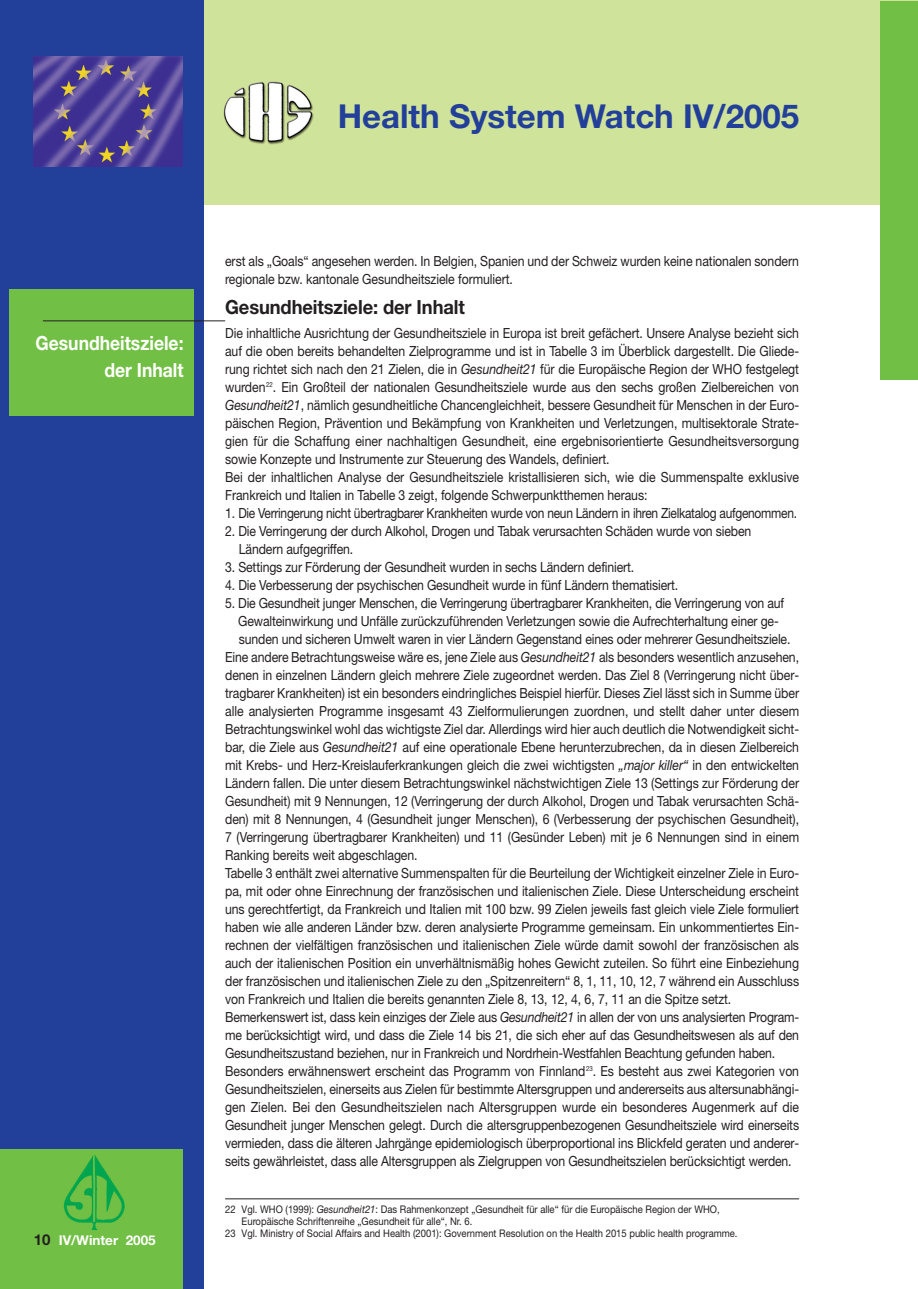
<style>
.page{position:relative;width:918px;height:1289px;background:#fff}
.page>*{position:absolute;margin:0;border:0;box-sizing:border-box;transform-origin:0 0}
.t1{font:700 33px "Helvetica Neue";color:#223f99}
.t2{font:700 19.5px "Helvetica Neue";letter-spacing:-.005em;color:#231f20;scale:.94 1}
.t3{font:700 19.5px/27px "Helvetica Neue";color:#fff;text-align:right;scale:.9 1}
.t4{font:13.95px/18px "Helvetica Neue";letter-spacing:-.005em;color:#231f20;scale:.88 1}
.t5{font:700 13.5px "Helvetica Neue";color:#fff}
.t6{font:10.5px "Helvetica Neue";color:#231f20;scale:.9 1}
.s1{font-size:15px;color:#231f20}
.s2{font-style:italic}
</style>
<div class="page">
<div style="left:13px;top:1px;width:905px;height:204px;background:#d0e39a"></div>
<img style="left:223px;top:81px;width:91px;height:64px">
<div style="left:0;top:1px;width:204px;height:1287px;background:#223f99"></div>
<div style="left:0;top:1149px;width:183px;height:139px;background:#71bf44"></div>
<img style="left:63px;top:1155px;width:62px;height:75px">
<img style="left:34px;top:56px;width:149px;height:111px">
<div style="left:880px;top:1px;width:30px;height:378px;background:#71bf44"></div>
<div style="left:901px;top:1px;width:17px;height:378px;background:#71bf44"></div>
<hr style="left:225px;top:1198px;width:574px;height:1px;background:#231f20">
<div style="left:10px;top:289px;width:184px;height:127px;background:#71bf44"></div>
<hr style="left:43px;top:320px;width:182px;height:1px;background:#231f20">
<h1 class="t1" style="left:338px;top:104px;width:463px">Health System Watch IV/2005</h1>
<h2 class="t3" style="left:35px;top:331px;width:166px">Gesundheitsziele: der Inhalt</h2>
<p class="t5" style="left:34px;top:1235px;width:124px"><span class="s1">10</span> IV/Winter 2005</p>
<p class="t4" style="left:225px;top:253px;width:654px">erst als „Goals“ angesehen werden. In Belgien, Spanien und der Schweiz wurden keine nationalen sondern regionale bzw. kantonale Gesundheitsziele formuliert.</p>
<h2 class="t2" style="left:225px;top:300px;width:257px">Gesundheitsziele: der Inhalt</h2>
<p class="t4" style="left:225px;top:325px;width:654px">Die inhaltliche Ausrichtung der Gesundheitsziele in Europa ist breit gefächert. Unsere Analyse bezieht sich auf die oben bereits behandelten Zielprogramme und ist in Tabelle 3 im Überblick dargestellt. Die Gliede&shy;rung richtet sich nach den 21 Zielen, die in <span class="s2">Gesundheit21</span> für die Europäische Region der WHO festgelegt wurden<sup>22</sup>. Ein Großteil der nationalen Gesundheitsziele wurde aus den sechs großen Zielbereichen von <span class="s2">Gesundheit21</span>, nämlich gesundheitliche Chancengleichheit, bessere Gesundheit für Menschen in der Euro&shy;päischen Region, Prävention und Bekämpfung von Krankheiten und Verletzungen, multisektorale Strate&shy;gien für die Schaffung einer nachhaltigen Gesundheit, eine ergebnisorientierte Gesundheitsversorgung sowie Konzepte und Instrumente zur Steuerung des Wandels, definiert.<br>Bei der inhaltlichen Analyse der Gesundheitsziele kristallisieren sich, wie die Summenspalte exklusive Frankreich und Italien in Tabelle 3 zeigt, folgende Schwerpunktthemen heraus:</p>
<p class="t4" style="left:225px;top:505px;width:651px">1. Die Verringerung nicht übertragbarer Krankheiten wurde von neun Ländern in ihren Zielkatalog aufgenommen.</p>
<p class="t4" style="left:239px;top:523px;width:584px;text-indent:-14px">2. Die Verringerung der durch Alkohol, Drogen und Tabak verursachten Schäden wurde von sieben<br>Ländern aufgegriffen.</p>
<p class="t4" style="left:225px;top:559px;width:466px">3. Settings zur Förderung der Gesundheit wurden in sechs Ländern definiert.</p>
<p class="t4" style="left:225px;top:577px;width:516px">4. Die Verbesserung der psychischen Gesundheit wurde in fünf Ländern thematisiert.</p>
<p class="t4" style="left:225px;top:595px;width:637px">5. Die Gesundheit junger Menschen, die Verringerung übertragbarer Krankheiten, die Verringerung von auf</p>
<p class="t4" style="left:238px;top:613px;width:616px">Gewalteinwirkung und Unfälle zurückzuführenden Verletzungen sowie die Aufrechterhaltung einer ge-</p>
<p class="t4" style="left:239px;top:631px;width:628px">sunden und sicheren Umwelt waren in vier Ländern Gegenstand eines oder mehrerer Gesundheitsziele.</p>
<p class="t4" style="left:225px;top:649px;width:654px">Eine andere Betrachtungsweise wäre es, jene Ziele aus <span class="s2">Gesundheit21</span> als besonders wesentlich anzusehen,</p>
<p class="t4" style="left:225px;top:667px;width:654px">denen in einzelnen Ländern gleich mehrere Ziele zugeordnet werden. Das Ziel 8 (Verringerung nicht über-</p>
<p class="t4" style="left:225px;top:685px;width:654px">tragbarer Krankheiten) ist ein besonders eindringliches Beispiel hierfür. Dieses Ziel lässt sich in Summe über</p>
<p class="t4" style="left:225px;top:703px;width:654px">alle analysierten Programme insgesamt 43 Zielformulierungen zuordnen, und stellt daher unter diesem</p>
<p class="t4" style="left:225px;top:721px;width:654px">Betrachtungswinkel wohl das wichtigste Ziel dar. Allerdings wird hier auch deutlich die Notwendigkeit sicht-</p>
<p class="t4" style="left:225px;top:739px;width:654px">bar, die Ziele aus <span class="s2">Gesundheit21</span> auf eine operationale Ebene herunterzubrechen, da in diesen Zielbereich</p>
<p class="t4" style="left:225px;top:757px;width:654px">mit Krebs- und Herz-Kreislauferkrankungen gleich die zwei wichtigsten <span class="s2">„major killer“</span> in den entwickelten</p>
<p class="t4" style="left:225px;top:775px;width:654px">Ländern fallen. Die unter diesem Betrachtungswinkel nächstwichtigen Ziele 13 (Settings zur Förderung der</p>
<p class="t4" style="left:225px;top:793px;width:654px">Gesundheit) mit 9 Nennungen, 12 (Verringerung der durch Alkohol, Drogen und Tabak verursachten Schä-</p>
<p class="t4" style="left:225px;top:811px;width:654px">den) mit 8 Nennungen, 4 (Gesundheit junger Menschen), 6 (Verbesserung der psychischen Gesundheit),</p>
<p class="t4" style="left:225px;top:829px;width:654px">7 (Verringerung übertragbarer Krankheiten) und 11 (Gesünder Leben) mit je 6 Nennungen sind in einem</p>
<p class="t4" style="left:225px;top:847px;width:220px">Ranking bereits weit abgeschlagen.</p>
<p class="t4" style="left:225px;top:865px;width:654px">Tabelle 3 enthält zwei alternative Summenspalten für die Beurteilung der Wichtigkeit einzelner Ziele in Euro-</p>
<p class="t4" style="left:225px;top:883px;width:654px">pa, mit oder ohne Einrechnung der französischen und italienischen Ziele. Diese Unterscheidung erscheint</p>
<p class="t4" style="left:225px;top:901px;width:654px">uns gerechtfertigt, da Frankreich und Italien mit 100 bzw. 99 Zielen jeweils fast gleich viele Ziele formuliert</p>
<p class="t4" style="left:225px;top:919px;width:654px">haben wie alle anderen Länder bzw. deren analysierte Programme gemeinsam. Ein unkommentiertes Ein-</p>
<p class="t4" style="left:225px;top:937px;width:654px">rechnen der vielfältigen französischen und italienischen Ziele würde damit sowohl der französischen als</p>
<p class="t4" style="left:225px;top:955px;width:654px">auch der italienischen Position ein unverhältnismäßig hohes Gewicht zuteilen. So führt eine Einbeziehung</p>
<p class="t4" style="left:225px;top:973px;width:654px">der französischen und italienischen Ziele zu den „Spitzenreitern“ 8, 1, 11, 10, 12, 7 während ein Ausschluss</p>
<p class="t4" style="left:225px;top:991px;width:577px">von Frankreich und Italien die bereits genannten Ziele 8, 13, 12, 4, 6, 7, 11 an die Spitze setzt.</p>
<p class="t4" style="left:225px;top:1009px;width:654px">Bemerkenswert ist, dass kein einziges der Ziele aus <span class="s2">Gesundheit21</span> in allen der von uns analysierten Program-</p>
<p class="t4" style="left:225px;top:1027px;width:654px">me berücksichtigt wird, und dass die Ziele 14 bis 21, die sich eher auf das Gesundheitswesen als auf den</p>
<p class="t4" style="left:225px;top:1045px;width:627px">Gesundheitszustand beziehen, nur in Frankreich und Nordrhein-Westfahlen Beachtung gefunden haben.</p>
<p class="t4" style="left:225px;top:1063px;width:654px">Besonders erwähnenswert erscheint das Programm von Finnland<sup>23</sup>. Es besteht aus zwei Kategorien von</p>
<p class="t4" style="left:225px;top:1081px;width:654px">Gesundheitszielen, einerseits aus Zielen für bestimmte Altersgruppen und andererseits aus altersunabhängi-</p>
<p class="t4" style="left:225px;top:1099px;width:654px">gen Zielen. Bei den Gesundheitszielen nach Altersgruppen wurde ein besonderes Augenmerk auf die</p>
<p class="t4" style="left:225px;top:1117px;width:654px">Gesundheit junger Menschen gelegt. Durch die altersgruppenbezogenen Gesundheitsziele wird einerseits</p>
<p class="t4" style="left:225px;top:1135px;width:654px">vermieden, dass die älteren Jahrgänge epidemiologisch überproportional ins Blickfeld geraten und anderer-</p>
<p class="t4" style="left:225px;top:1153px;width:645px">seits gewährleistet, dass alle Altersgruppen als Zielgruppen von Gesundheitszielen berücksichtigt werden.</p>
<p class="t6" style="left:225px;top:1205px;width:551px">22 Vgl. WHO (1999): <span class="s2">Gesundheit21</span>: Das Rahmenkonzept „Gesundheit für alle“ für die Europäische Region der WHO,</p>
<p class="t6" style="left:242px;top:1217px;width:258px">Europäische Schriftenreihe „Gesundheit für alle“, Nr. 6.</p>
<p class="t6" style="left:225px;top:1229px;width:571px">23 Vgl. Ministry of Social Affairs and Health (2001): Government Resolution on the Health 2015 public health programme.</p>
</div>
